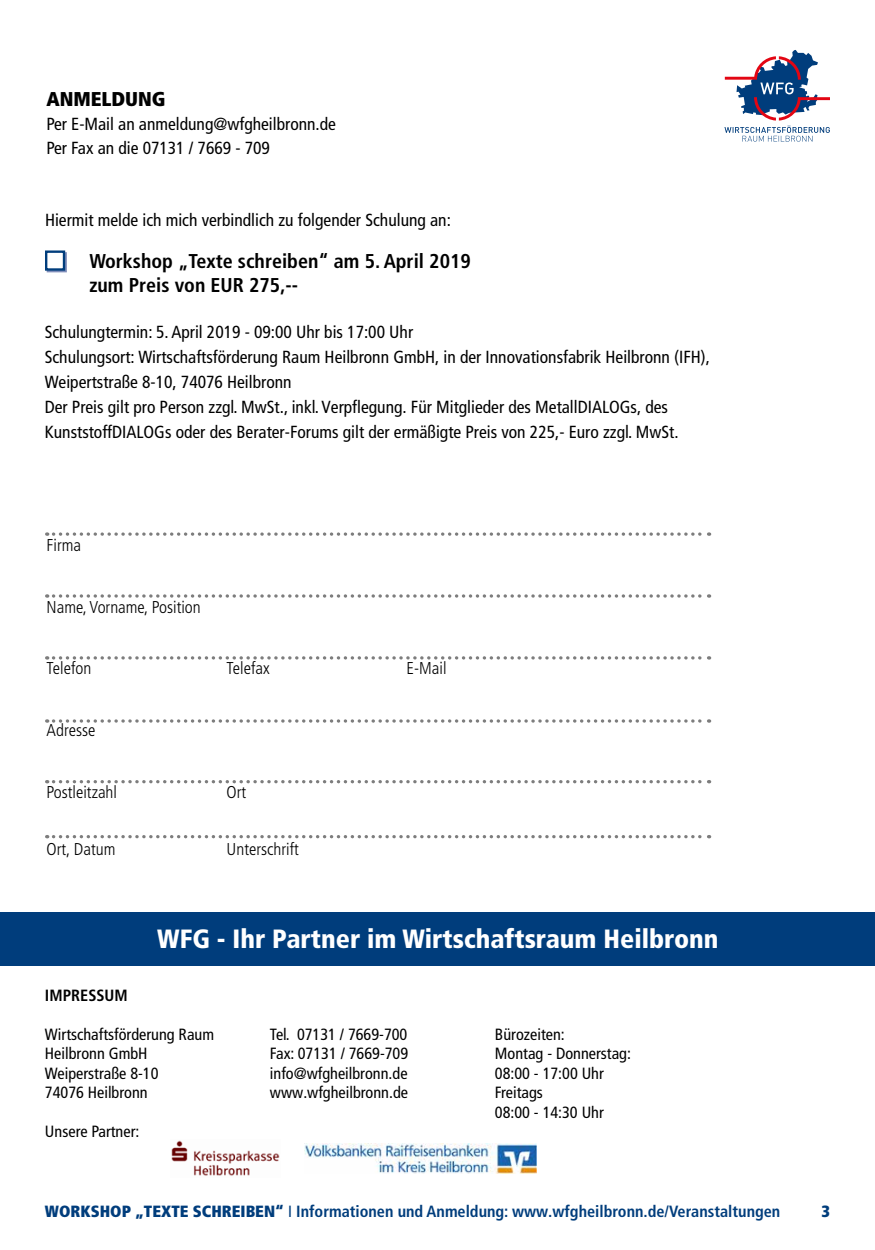
<style>
.page{position:relative;width:875px;height:1250px;background:#fff}
.page>*{position:absolute;margin:0;border:0;box-sizing:border-box;transform-origin:0 0}
.t1{font:900 condensed 26.38px "Frutiger LT Pro";color:#fff}
.t2{font:700 condensed 20px/24px "Frutiger LT Pro";color:#000}
.t3{font:900 condensed 20px "Frutiger LT Pro";color:#000}
.t4{font:condensed 17.5px/25px "Frutiger LT Pro";color:#000}
.t5{font:300 condensed 17.12px "Frutiger LT Pro";color:#000}
.t6{font:condensed 16.25px/19.5px "Frutiger LT Pro";color:#000}
.t7{font:700 condensed 16.25px "Frutiger LT Pro";color:#003d7c}
.t8{font:700 condensed 16.25px "Frutiger LT Pro";color:#000}
.t9{font:900 condensed 16.25px "Frutiger LT Pro";color:#003d7c}
.s1{font-weight:900}
.s2{font-weight:400}
</style>
<div class="page">
<img style="left:171px;top:1140px;width:109px;height:36px">
<img style="left:305px;top:1143px;width:231px;height:30px">
<svg style="left:54px;top:532px;width:656px;height:4px"></svg>
<svg style="left:54px;top:594px;width:656px;height:4px"></svg>
<svg style="left:54px;top:656px;width:656px;height:4px"></svg>
<svg style="left:54px;top:719px;width:656px;height:4px"></svg>
<svg style="left:54px;top:780px;width:656px;height:3px"></svg>
<svg style="left:54px;top:835px;width:656px;height:3px"></svg>
<div style="left:1px;top:912px;width:874px;height:53px;background:#003d7c"></div>
<svg style="left:724px;top:50px;width:106px;height:92px"></svg>
<svg style="left:47px;top:252px;width:20px;height:20px"></svg>
<div style="left:45px;top:250px;width:20px;height:21px;background:#fff;border:2px solid #003d7c"></div>
<p class="t3" style="left:46px;top:87px;width:121px">ANMELDUNG</p>
<p class="t4" style="left:46px;top:112px;width:291px;line-height:23.8px">Per E-Mail an anmeldung@wfgheilbronn.de<br>Per Fax an die 07131 / 7669 - 709</p>
<p class="t4" style="left:45px;top:207px;width:407px">Hiermit melde ich mich verbindlich zu folgender Schulung an:</p>
<p class="t2" style="left:89px;top:249px;width:383px">Workshop „Texte schreiben“ am 5. April 2019 zum Preis von EUR 275,--</p>
<p class="t4" style="left:45px;top:319px;width:667px">Schulungtermin: 5. April 2019 - 09:00 Uhr bis 17:00 Uhr<br>Schulungsort: Wirtschaftsförderung Raum Heilbronn GmbH, in der Innovationsfabrik Heilbronn (IFH), Weipertstraße 8-10, 74076 Heilbronn<br>Der Preis gilt pro Person zzgl. MwSt., inkl. Verpflegung. Für Mitglieder des MetallDIALOGs, des KunststoffDIALOGs oder des Berater-Forums gilt der ermäßigte Preis von 225,- Euro zzgl. MwSt.</p>
<p class="t5" style="left:47px;top:535px;width:36px">Firma</p>
<p class="t5" style="left:47px;top:597px;width:156px">Name, Vorname, Position</p>
<p class="t5" style="left:47px;top:659px;width:46px">Telefon</p>
<p class="t5" style="left:227px;top:659px;width:45px">Telefax</p>
<p class="t5" style="left:407px;top:659px;width:41px">E-Mail</p>
<p class="t5" style="left:47px;top:720px;width:50px">Adresse</p>
<p class="t5" style="left:47px;top:782px;width:72px">Postleitzahl</p>
<p class="t5" style="left:227px;top:782px;width:21px">Ort</p>
<p class="t5" style="left:47px;top:839px;width:70px">Ort, Datum</p>
<p class="t5" style="left:227px;top:839px;width:74px">Unterschrift</p>
<h1 class="t1" style="left:157px;top:923px;width:563px">WFG - Ihr Partner im Wirtschaftsraum Heilbronn</h1>
<p class="t8" style="left:45px;top:986px;width:84px">IMPRESSUM</p>
<p class="t6" style="left:45px;top:1025px;width:171px">Wirtschaftsförderung Raum</p>
<p class="t6" style="left:270px;top:1025px;width:139px">Tel. 07131 / 7669-700</p>
<p class="t6" style="left:495px;top:1025px;width:71px">Bürozeiten:</p>
<p class="t6" style="left:45px;top:1044px;width:104px">Heilbronn GmbH</p>
<p class="t6" style="left:270px;top:1044px;width:140px">Fax: 07131 / 7669-709</p>
<p class="t6" style="left:495px;top:1044px;width:137px">Montag - Donnerstag:</p>
<p class="t6" style="left:45px;top:1064px;width:115px">Weiperstraße 8-10</p>
<p class="t6" style="left:270px;top:1064px;width:139px">info@wfgheilbronn.de</p>
<p class="t6" style="left:495px;top:1064px;width:110px">08:00 - 17:00 Uhr</p>
<p class="t6" style="left:45px;top:1083px;width:104px">74076 Heilbronn</p>
<p class="t6" style="left:270px;top:1083px;width:140px">www.wfgheilbronn.de</p>
<p class="t6" style="left:495px;top:1083px;width:110px">Freitags<br>08:00 - 14:30 Uhr</p>
<p class="t6" style="left:45px;top:1122px;width:96px">Unsere Partner:</p>
<p class="t7" style="left:45px;top:1202px;width:737px"><span class="s1">WORKSHOP „TEXTE SCHREIBEN“</span> <span class="s2">I</span> Informationen und Anmeldung: www.wfgheilbronn.de/Veranstaltungen</p>
<p class="t9" style="left:822px;top:1202px;width:10px">3</p>
</div>
